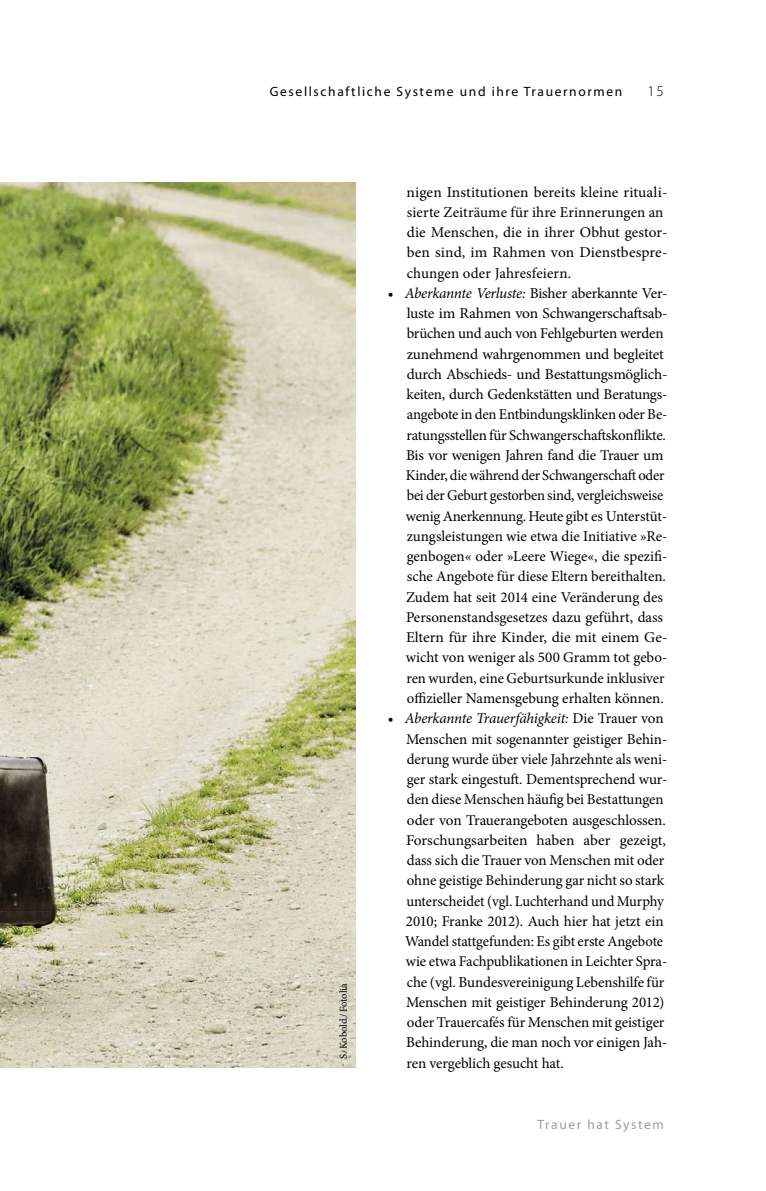
<style>
.page{position:relative;width:766px;height:1191px;background:#fff}
.page>*{position:absolute;margin:0;border:0;box-sizing:border-box;transform-origin:0 0}
.t1{font:15px/20.2px "Minion Pro";letter-spacing:-.005em;color:#000}
.t2{font:300 15px "Myriad Pro";color:#000}
.t3{font:13.5px "Myriad Pro";letter-spacing:.12em;color:#000}
.t4{font:13.5px "Myriad Pro";letter-spacing:.12em;color:#9d9d9c}
.Bildnachweis{font:10.5px "Minion Pro";letter-spacing:-.005em;color:#000}
.s1{font-style:italic}
</style>
<div class="page">
<img style="left:0;top:183px;width:355px;height:884px">
<p class="t3" style="left:270px;top:83px;width:354px">Gesellschaftliche Systeme und ihre Trauernormen</p>
<p class="t2" style="left:647px;top:82px;width:18px">15</p>
<p class="Bildnachweis" style="left:336px;top:1059px;width:78px;rotate:-90deg">S. Kobold/Fotolia</p>
<p class="t1" style="left:406px;top:182px;width:262px">nigen Institutionen bereits kleine rituali&shy;sierte Zeiträume für ihre Erinnerungen an die Menschen, die in ihrer Obhut gestor&shy;ben sind, im Rahmen von Dienstbespre&shy;chungen oder Jahresfeiern.</p>
<p class="t1" style="left:406px;top:283px;width:263px;text-indent:-18px">• <span class="s1">Aberkannte Verluste:</span> Bisher aberkannte Ver&shy;luste im Rahmen von Schwangerschaftsab&shy;brüchen und auch von Fehlgeburten werden zunehmend wahrgenommen und begleitet durch Abschieds- und Bestattungsmöglich&shy;keiten, durch Gedenkstätten und Beratungs&shy;angebote in den Entbindungsklinken oder Be&shy;ratungsstellen für Schwangerschaftskonflikte.<br>Bis vor wenigen Jahren fand die Trauer um Kinder, die während der Schwangerschaft oder bei der Geburt gestorben sind, vergleichsweise wenig Anerkennung. Heute gibt es Unterstüt&shy;zungsleistungen wie etwa die Initiative »Re&shy;genbogen« oder »Leere Wiege«, die spezifi&shy;sche Angebote für diese Eltern bereithalten.<br>Zudem hat seit 2014 eine Veränderung des Personenstandsgesetzes dazu geführt, dass Eltern für ihre Kinder, die mit einem Ge&shy;wicht von weniger als 500 Gramm tot gebo&shy;ren wurden, eine Geburtsurkunde inklusiver offizieller Namensgebung erhalten können.</p>
<p class="t1" style="left:405px;top:708px;width:264px;text-indent:-17px">• <span class="s1">Aberkannte Trauerfähigkeit:</span> Die Trauer von Menschen mit sogenannter geistiger Behin&shy;derung wurde über viele Jahrzehnte als weni&shy;ger stark eingestuft. Dementsprechend wur&shy;den diese Menschen häufig bei Bestattungen oder von Trauerangeboten ausgeschlossen.<br>Forschungsarbeiten haben aber gezeigt, dass sich die Trauer von Menschen mit oder ohne geistige Behinderung gar nicht so stark unterscheidet (vgl. Luchterhand und Murphy 2010; Franke 2012). Auch hier hat jetzt ein Wandel stattgefunden: Es gibt erste Angebote wie etwa Fachpublikationen in Leichter Spra&shy;che (vgl. Bundesvereinigung Lebenshilfe für Menschen mit geistiger Behinderung 2012) oder Trauercafés für Menschen mit geistiger Behinderung, die man noch vor einigen Jah&shy;ren vergeblich gesucht hat.</p>
<p class="t4" style="left:537px;top:1116px;width:128px">Trauer hat System</p>
</div>
